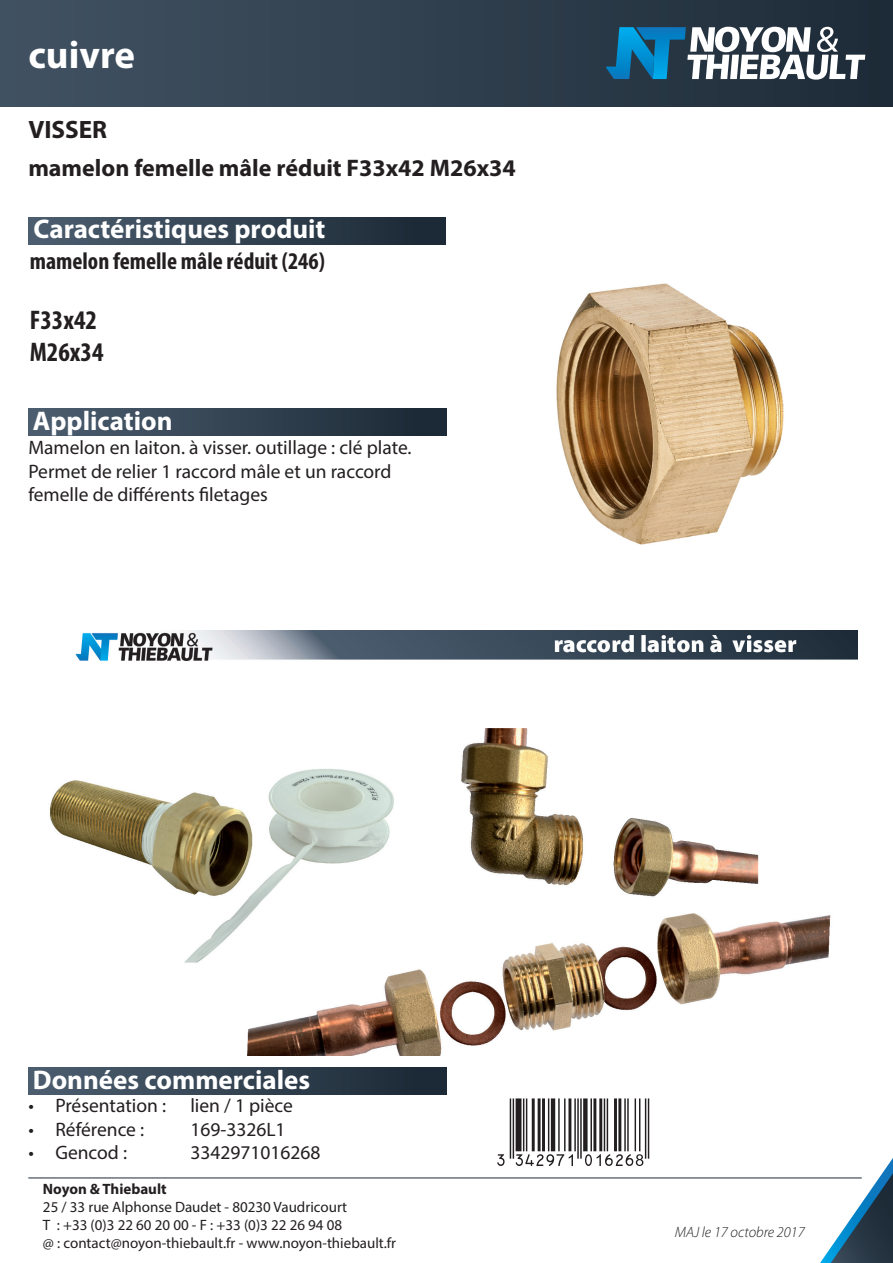
<style>
.page{position:relative;width:893px;height:1263px;background:#fff}
.page>*{position:absolute;margin:0;border:0;box-sizing:border-box;transform-origin:0 0}
.t1{font:700 39px "Myriad Pro";color:#fff}
.t2{font:700 27px "Myriad Pro";color:#fff}
.t3{font:700 condensed 27px "Myriad Pro";color:#231f20}
.t4{font:700 25.2px "Myriad Pro";color:#231f20}
.t5{font:700 24px "Myriad Pro";color:#231f20}
.t6{font:700 condensed 24px "Myriad Pro";color:#231f20}
.t7{font:19.5px/23.4px "Myriad Pro";color:#231f20}
.t8{font:15px/18px "Myriad Pro";color:#231f20}
.t9{font:italic 300 15px "Myriad Pro";color:#231f20}
.s1{font-weight:700}
</style>
<div class="page">
<hr style="left:28px;top:1177px;width:834px;height:1px;background:#1c2936">
<div style="left:28px;top:218px;width:417px;height:26px;background:linear-gradient(to right,#4c5e70,#1a2834)"></div>
<div style="left:0;top:0;width:893px;height:106px;background:linear-gradient(to right,#415262,#1e2c38)"></div>
<svg style="left:606px;top:27px;width:259px;height:53px"></svg>
<svg style="left:820px;top:1158px;width:73px;height:105px"></svg>
<img style="left:556px;top:283px;width:228px;height:262px">
<img style="left:50px;top:630px;width:807px;height:426px">
<div style="left:28px;top:408px;width:418px;height:27px;background:linear-gradient(to right,#4c5e70,#1b2834)"></div>
<div style="left:28px;top:1067px;width:418px;height:27px;background:linear-gradient(to right,#4c5e70,#1b2834)"></div>
<p class="t1" style="left:28px;top:30px;width:108px">cuivre</p>
<p class="t4" style="left:28px;top:113px;width:80px">VISSER</p>
<p class="t5" style="left:28px;top:153px;width:489px">mamelon femelle mâle réduit F33x42 M26x34</p>
<p class="t2" style="left:34px;top:212px;width:293px">Caractéristiques produit</p>
<p class="t6" style="left:30px;top:246px;width:297px">mamelon femelle mâle réduit (246)</p>
<p class="t3" style="left:30px;top:303px;width:69px">F33x42</p>
<p class="t3" style="left:30px;top:335px;width:75px">M26x34</p>
<p class="t2" style="left:33px;top:403px;width:141px">Application</p>
<p class="t7" style="left:28px;top:436px;width:385px">Mamelon en laiton. à visser. outillage : clé plate.<br>Permet de relier 1 raccord mâle et un raccord femelle de différents filetages</p>
<p class="t2" style="left:33px;top:1062px;width:279px">Données commerciales</p>
<p class="t7" style="left:28px;top:1094px;width:266px">• Présentation : lien / 1 pièce</p>
<p class="t7" style="left:28px;top:1117px;width:117px">• Référence :</p>
<p class="t7" style="left:190px;top:1117px;width:97px">169-3326L1</p>
<p class="t7" style="left:28px;top:1141px;width:100px">• Gencod :</p>
<p class="t7" style="left:190px;top:1141px;width:132px">3342971016268</p>
<p class="t8" style="left:43px;top:1180px;width:355px"><span class="s1">Noyon &amp; Thiebault<br></span>25 / 33 rue Alphonse Daudet - 80230 Vaudricourt<br>T : +33 (0)3 22 60 20 00 - F : +33 (0)3 22 26 94 08<br>@ : contact@noyon-thiebault.fr - www.noyon-thiebault.fr</p>
<p class="t9" style="left:675px;top:1223px;width:131px">MAJ le 17 octobre 2017</p>
</div>
